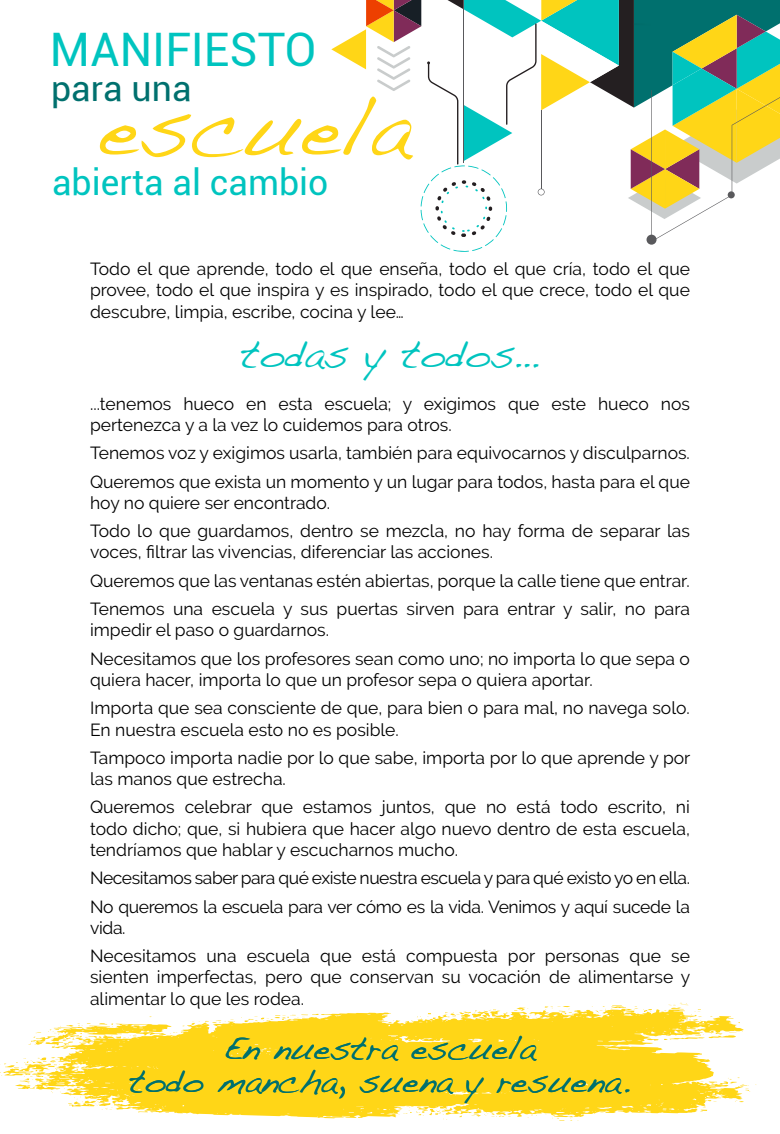
<style>
.page{position:relative;width:780px;height:1134px;background:#fff}
.page>*{position:absolute;margin:0;border:0;box-sizing:border-box;transform-origin:0 0}
.t1{font:83.5px "Handwriting Dakota";color:#ffd617}
.t2{font:46.25px "Roboto";color:#00c4bf}
.t3{font:40px "Handwriting Dakota";color:#00c4bf}
.t4{font:35.5px "Roboto";color:#00c4bf}
.t5{font:35.5px "Roboto";color:#00706e}
.t6{font:33.25px/33.2px "Handwriting Dakota";color:#00706e;text-align:center}
.t7{font:17.5px/28.2px "Raleway";color:#000}
.t8{font:17.5px/28.2px "Raleway";letter-spacing:-.025em;color:#000}
</style>
<div class="page">
<svg style="left:65px;top:1009px;width:649px;height:109px;background:#ffdb33"></svg>
<svg style="left:646px;top:1039px;width:12px;height:2px"></svg>
<svg style="left:633px;top:1006px;width:19px;height:6px"></svg>
<svg style="left:544px;top:1006px;width:28px;height:8px"></svg>
<svg style="left:591px;top:1005px;width:35px;height:10px"></svg>
<svg style="left:442px;top:1007px;width:95px;height:11px"></svg>
<svg style="left:411px;top:1013px;width:22px;height:8px"></svg>
<svg style="left:387px;top:1020px;width:7px;height:3px"></svg>
<svg style="left:241px;top:1014px;width:77px;height:8px"></svg>
<svg style="left:664px;top:1003px;width:79px;height:37px"></svg>
<svg style="left:28px;top:1016px;width:198px;height:33px"></svg>
<svg style="left:527px;top:1114px;width:10px;height:4px"></svg>
<svg style="left:552px;top:1114px;width:32px;height:7px"></svg>
<svg style="left:398px;top:1106px;width:54px;height:14px"></svg>
<svg style="left:0;top:1057px;width:113px;height:53px"></svg>
<svg style="left:700px;top:1077px;width:56px;height:35px"></svg>
<svg style="left:459px;top:1105px;width:51px;height:12px"></svg>
<svg style="left:331px;top:0;width:449px;height:252px"></svg>
<h2 class="t2" style="left:50px;top:17px;width:268px">MANIFIESTO</h2>
<h3 class="t5" style="left:51px;top:64px;width:142px">para una</h3>
<h1 class="t1" style="left:98px;top:77px;width:312px">escuela</h1>
<h3 class="t4" style="left:52px;top:158px;width:278px">abierta al cambio</h3>
<p class="t7" style="left:90px;top:258px;width:601px;line-height:21.2px;text-align:justify">Todo el que aprende, todo el que enseña, todo el que cría, todo el que provee, todo el que inspira y es inspirado, todo el que crece, todo el que descubre, limpia, escribe, cocina y lee…</p>
<h3 class="t3" style="left:240px;top:330px;width:300px">todas y todos…</h3>
<p class="t7" style="left:90px;top:393px;width:601px;line-height:21.2px">...tenemos hueco en esta escuela; y exigimos que este hueco nos pertenezca y a la vez lo cuidemos para otros.</p>
<p class="t7" style="left:90px;top:439px;width:601px">Tenemos voz y exigimos usarla, también para equivocarnos y disculparnos.<br>Queremos que exista un momento y un lugar para todos, hasta para el que</p>
<p class="t7" style="left:90px;top:488px;width:601px">hoy no quiere ser encontrado.<br>Todo lo que guardamos, dentro se mezcla, no hay forma de separar las</p>
<p class="t7" style="left:90px;top:538px;width:601px">voces, filtrar las vivencias, diferenciar las acciones.<br>Queremos que las ventanas estén abiertas, porque la calle tiene que entrar.<br>Tenemos una escuela y sus puertas sirven para entrar y salir, no para</p>
<p class="t7" style="left:90px;top:616px;width:601px">impedir el paso o guardarnos.<br>Necesitamos que los profesores sean como uno; no importa lo que sepa o</p>
<p class="t7" style="left:90px;top:666px;width:601px">quiera hacer, importa lo que un profesor sepa o quiera aportar.<br>Importa que sea consciente de que, para bien o para mal, no navega solo.</p>
<p class="t7" style="left:90px;top:715px;width:601px">En nuestra escuela esto no es posible.<br>Tampoco importa nadie por lo que sabe, importa por lo que aprende y por</p>
<p class="t7" style="left:90px;top:765px;width:601px">las manos que estrecha.<br>Queremos celebrar que estamos juntos, que no está todo escrito, ni</p>
<p class="t7" style="left:90px;top:818px;width:601px;line-height:21.2px">todo dicho; que, si hubiera que hacer algo nuevo dentro de esta escuela, tendríamos que hablar y escucharnos mucho.</p>
<p class="t8" style="left:90px;top:864px;width:601px">Necesitamos saber para qué existe nuestra escuela y para qué existo yo en ella.<br>No queremos la escuela para ver cómo es la vida. Venimos y aquí sucede la</p>
<p class="t7" style="left:90px;top:913px;width:601px">vida.<br>Necesitamos una escuela que está compuesta por personas que se</p>
<p class="t7" style="left:90px;top:966px;width:601px;line-height:21.2px">sienten imperfectas, pero que conservan su vocación de alimentarse y alimentar lo que les rodea.</p>
<h3 class="t6" style="left:129px;top:1031px;width:501px">En nuestra escuela<br>todo mancha, suena y resuena.</h3>
</div>
